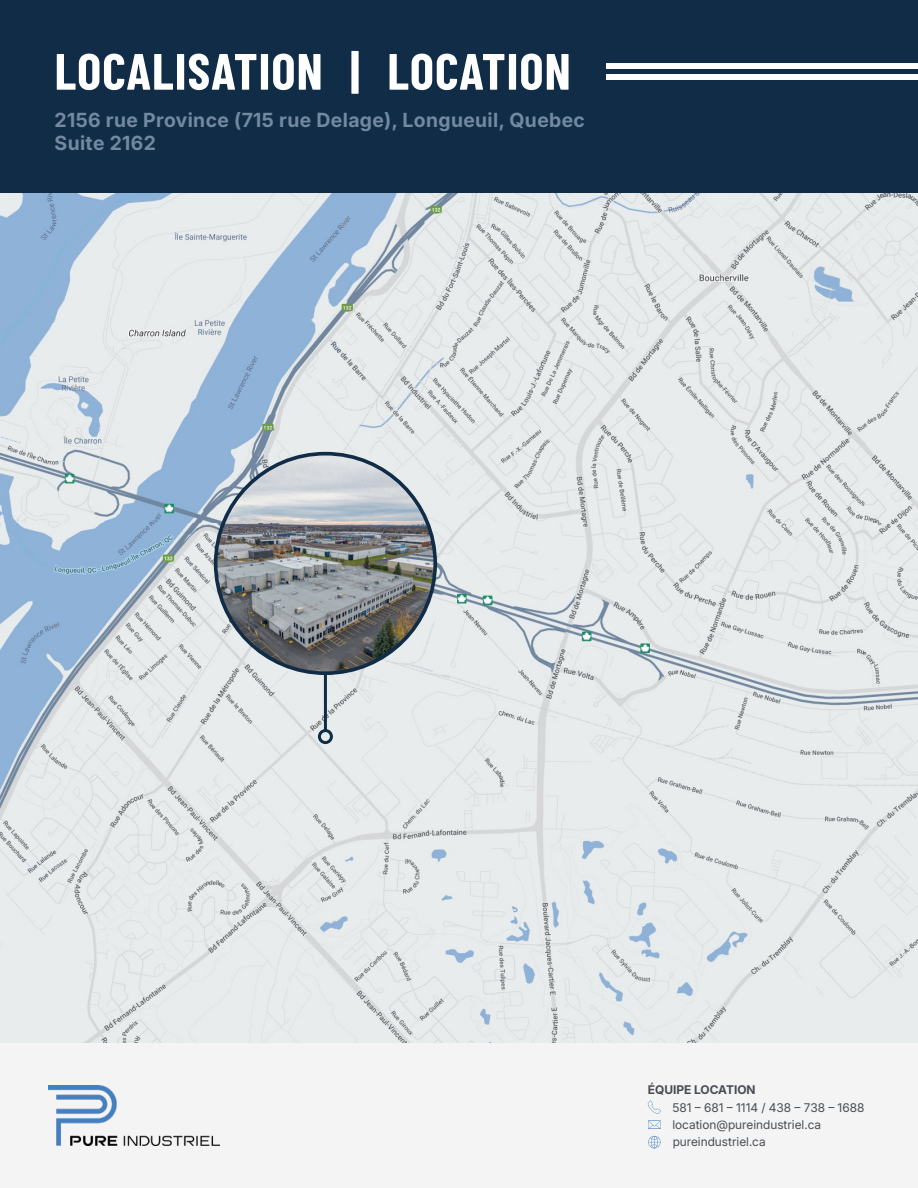
<style>
.page{position:relative;width:918px;height:1188px;background:#fff}
.page>*{position:absolute;margin:0;border:0;box-sizing:border-box;transform-origin:0 0}
.t1{font:700 51px "Barlow Condensed";letter-spacing:.02em;color:#fff}
.t2{font:700 19.5px/23.4px "Inter 18 pt";letter-spacing:.02em;color:#7289a1}
.t3{font:12px "Inter 18 pt";color:#484c52}
.t4{font:700 12px "Inter 18 pt";color:#484c52}
</style>
<div class="page">
<div style="left:0;top:1043px;width:918px;height:145px;background:#f4f4f4"></div>
<div style="left:0;top:0;width:918px;height:193px;background:#102c47"></div>
<img style="left:0;top:193px;width:918px;height:850px">
<hr style="left:324px;top:673px;width:3px;height:58px;background:#102c47">
<div style="left:318px;top:729px;width:15px;height:15px;border:3px solid #102c47;border-radius:50%"></div>
<img style="left:216px;top:454px;width:219px;height:219px;border-radius:110px">
<div style="left:606px;top:64px;width:312px;height:5px;background:#fff"></div>
<div style="left:606px;top:74px;width:312px;height:6px;background:#fff"></div>
<img style="left:48px;top:1085px;width:172px;height:61px">
<svg style="left:648px;top:1136px;width:13px;height:12px"></svg>
<svg style="left:648px;top:1101px;width:13px;height:13px"></svg>
<svg style="left:648px;top:1121px;width:13px;height:8px"></svg>
<h1 class="t1" style="left:55px;top:35px;width:518px">LOCALISATION | LOCATION</h1>
<h2 class="t2" style="left:55px;top:107px;width:532px">2156 rue Province (715 rue Delage), Longueuil, Quebec<br>Suite 2162</h2>
<p class="t4" style="left:648px;top:1080px;width:109px">ÉQUIPE LOCATION</p>
<p class="t3" style="left:672px;top:1116px;width:150px">location@pureindustriel.ca</p>
<p class="t3" style="left:672px;top:1098px;width:193px">581 – 681 – 1114 / 438 – 738 – 1688</p>
<p class="t3" style="left:673px;top:1133px;width:95px">pureindustriel.ca</p>
</div>
